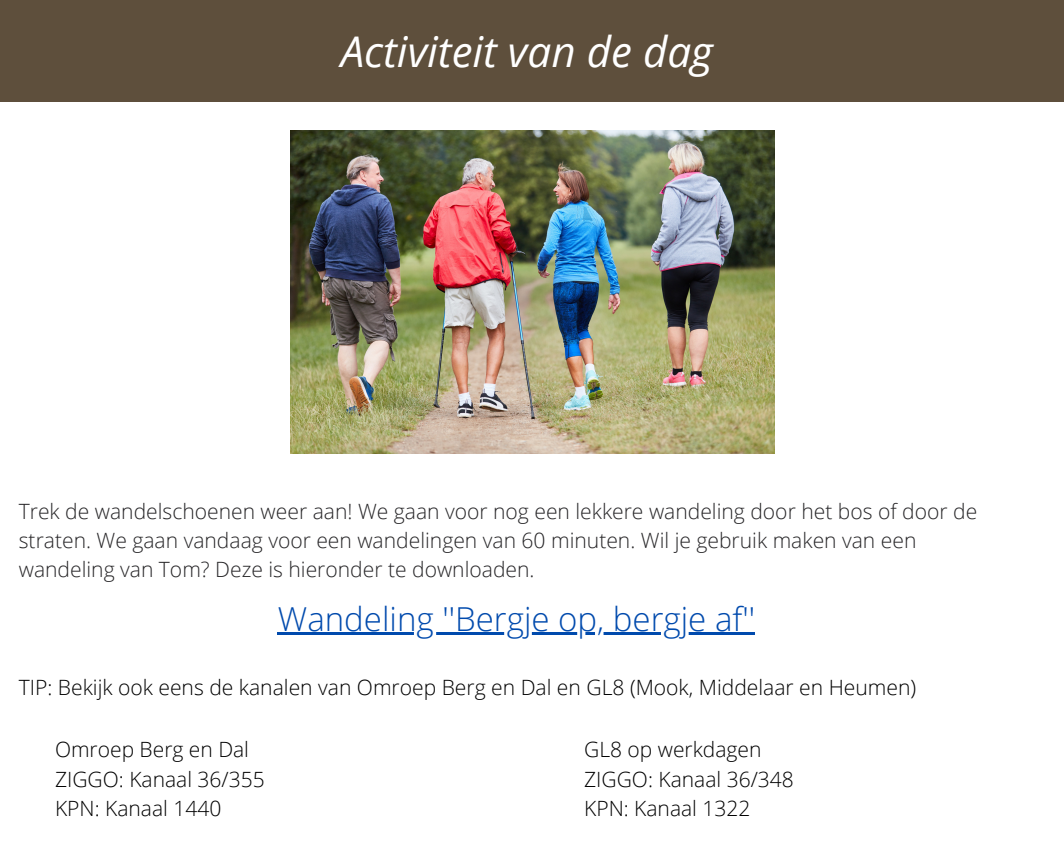
<style>
.page{position:relative;width:1064px;height:851px;background:#fff}
.page>*{position:absolute;margin:0;border:0;box-sizing:border-box;transform-origin:0 0}
.t1{font:italic 42.3px "Open Sans";color:#fff}
.t2{font:300 33px "Open Sans";color:#004aad}
.t3{font:300 21px/29.4px "Open Sans";color:#272628}
.t4{font:300 21px/29.2px "Open Sans";color:#000}
</style>
<div class="page">
<div style="left:0;top:0;width:1063px;height:102px;background:#5e4f3c"></div>
<img style="left:290px;top:130px;width:484px;height:323px">
<hr style="left:278px;top:632px;width:476px;height:3px;background:#004aad">
<h1 class="t1" style="left:340px;top:22px;width:373px">Activiteit van de dag</h1>
<p class="t3" style="left:19px;top:496px;width:959px">Trek de wandelschoenen weer aan! We gaan voor nog een lekkere wandeling door het bos of door de straten. We gaan vandaag voor een wandelingen van 60 minuten. Wil je gebruik maken van een wandeling van Tom? Deze is hieronder te downloaden.</p>
<h2 class="t2" style="left:278px;top:595px;width:478px">Wandeling ''Bergje op, bergje af''</h2>
<p class="t4" style="left:19px;top:672px;width:898px">TIP: Bekijk ook eens de kanalen van Omroep Berg en Dal en GL8 (Mook, Middelaar en Heumen)</p>
<p class="t4" style="left:55px;top:734px;width:211px">Omroep Berg en Dal<br>ZIGGO: Kanaal 36/355<br>KPN: Kanaal 1440</p>
<p class="t4" style="left:584px;top:734px;width:211px">GL8 op werkdagen<br>ZIGGO: Kanaal 36/348<br>KPN: Kanaal 1322</p>
</div>
